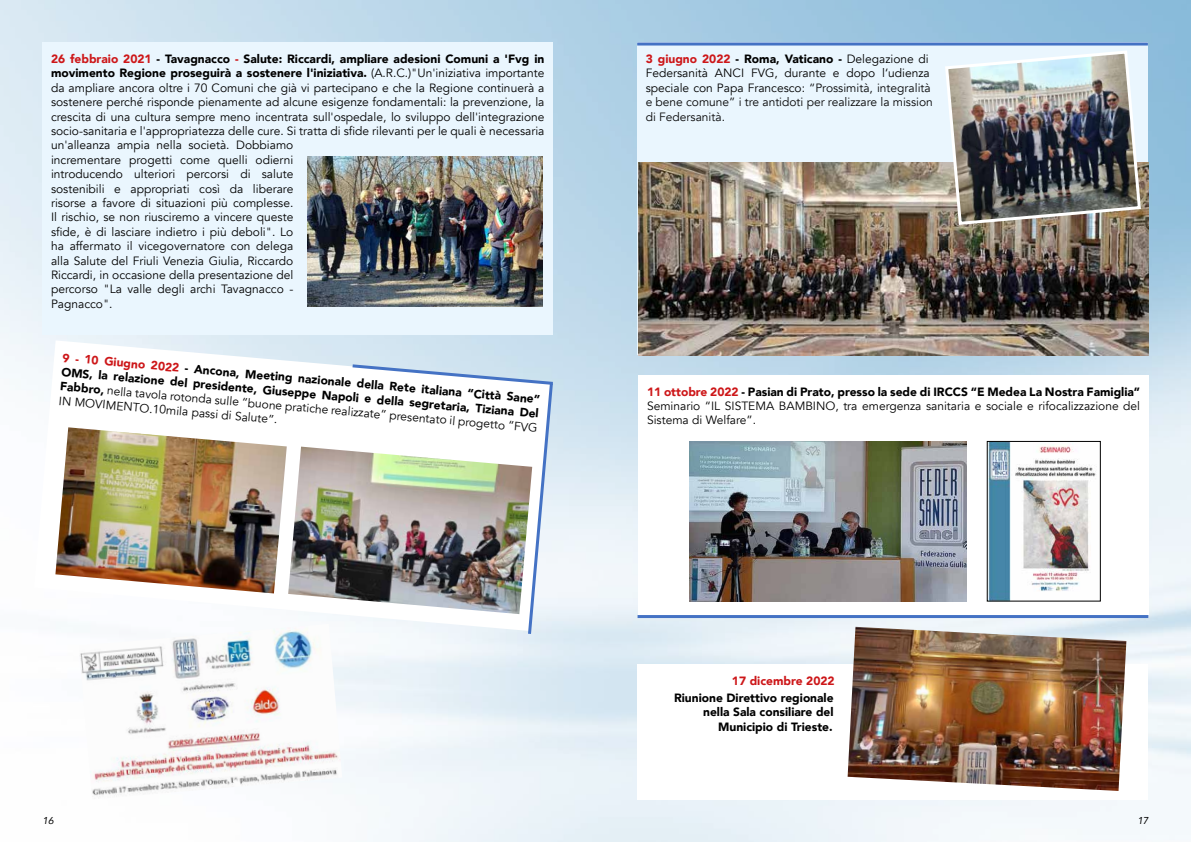
<style>
.page{position:relative;width:1191px;height:842px;background:#fff}
.page>*{position:absolute;margin:0;border:0;box-sizing:border-box;transform-origin:0 0}
.t1{font:12px/14.4px "Avenir";color:#000}
.t2{font:900 12px/14.4px "Avenir";color:#000;text-align:right}
.t3{font:12px/14.4px "Avenir";color:#080809}
.t4{font:900 12px "Avenir";color:#cd1719}
.t5{font:italic 10px "Avenir";color:#000}
.s1{font-weight:900;color:#cd1719}
.s2{font-weight:900}
.s3{font-weight:900;color:#000}
.s4{color:#000}
</style>
<div class="page">
<img style="left:0;top:0;width:1191px;height:842px">
<div style="left:637px;top:43px;width:510px;height:312px;background:#eaf6fe"></div>
<img style="left:638px;top:163px;width:511px;height:192px">
<img style="left:943px;top:51px;width:199px;height:176px">
<img style="left:79px;top:631px;width:263px;height:168px">
<svg style="left:34px;top:340px;width:517px;height:291px"></svg>
<img style="left:55px;top:427px;width:232px;height:166px">
<img style="left:288px;top:447px;width:61px;height:167px">
<div style="left:638px;top:375px;width:511px;height:243px;background:#fff"></div>
<img style="left:689px;top:441px;width:277px;height:160px">
<img style="left:989px;top:443px;width:107px;height:156px">
<div style="left:637px;top:664px;width:510px;height:135px;background:#fff"></div>
<img style="left:847px;top:627px;width:279px;height:164px">
<img style="left:349px;top:363px;width:207px;height:274px">
<hr style="left:637px;top:615px;width:511px;height:3px;background:#4472c4">
<div style="left:43px;top:43px;width:510px;height:291px;background:#eaf6fe"></div>
<img style="left:307px;top:156px;width:235px;height:150px">
<hr style="left:637px;top:43px;width:510px;height:3px;background:#4472c4">
<p class="t1" style="left:51px;top:52px;width:495px"><span class="s1">26 febbraio 2021</span> <span class="s2">- Tavagnacco</span> <span class="s1">-</span> <span class="s2">Salute: Riccardi, ampliare adesioni Comuni a 'Fvg in movimento Regione proseguirà a sostenere l'iniziativa.</span> (A.R.C.)"Un'iniziativa importante da ampliare ancora oltre i 70 Comuni che già vi partecipano e che la Regione continuerà a sostenere perché risponde pienamente ad alcune esigenze fondamentali: la prevenzione, la crescita di una cultura sempre meno incentrata sull'ospedale, lo sviluppo dell'integrazione socio-sanitaria e l'appropriatezza delle cure. Si tratta di sfide rilevanti per le quali è necessaria un'alleanza ampia nella società. Dobbiamo<br>incrementare progetti come quelli odierni<br>introducendo ulteriori percorsi di salute<br>sostenibili e appropriati così da liberare<br>risorse a favore di situazioni più complesse.<br>Il rischio, se non riusciremo a vincere queste<br>sfide, è di lasciare indietro i più deboli". Lo<br>ha affermato il vicegovernatore con delega<br>alla Salute del Friuli Venezia Giulia, Riccardo<br>Riccardi, in occasione della presentazione del<br>percorso "La valle degli archi Tavagnacco -<br>Pagnacco".</p>
<p class="t3" style="left:645px;top:52px;width:289px"><span class="s1">3 giugno 2022</span> <span class="s3">- Roma, Vaticano -</span> <span class="s4">Delegazione di Federsanità ANCI FVG, durante e dopo l‘udienza speciale con Papa Francesco:</span> “Prossimità, integralità e bene comune” i tre antidoti per realizzare la mission di Federsanità.</p>
<p class="t4" style="left:64px;top:347px;width:118px;rotate:5deg">9 - 10 Giugno 2022</p>
<p class="t2" style="left:186px;top:361px;width:358px;rotate:5deg">- Ancona, Meeting nazionale della Rete italiana “Città Sane”</p>
<p class="t2" style="left:62px;top:364px;width:481px;rotate:5deg">OMS, la relazione del presidente, Giuseppe Napoli e della segretaria, Tiziana Del</p>
<p class="t1" style="left:61px;top:379px;width:481px;rotate:5deg"><span class="s2">Fabbro,</span> nella tavola rotonda sulle “buone pratiche realizzate” presentato il progetto “FVG<br>IN MOVIMENTO.10mila passi di Salute”.</p>
<p class="t1" style="left:647px;top:384px;width:495px;text-align:justify"><span class="s1">11 ottobre 2022</span> <span class="s2">- Pasian di Prato, presso la sede di IRCCS “E Medea La Nostra Famiglia” </span>Seminario “IL SISTEMA BAMBINO, tra emergenza sanitaria e sociale e rifocalizzazione del Sistema di Welfare”.</p>
<p class="t4" style="left:732px;top:670px;width:104px">17 dicembre 2022</p>
<p class="t2" style="left:674px;top:690px;width:161px">Riunione Direttivo regionale nella Sala consiliare del<br>Municipio di Trieste.</p>
<p class="t5" style="left:43px;top:814px;width:13px">16</p>
<p class="t5" style="left:1137px;top:814px;width:13px">17</p>
</div>
